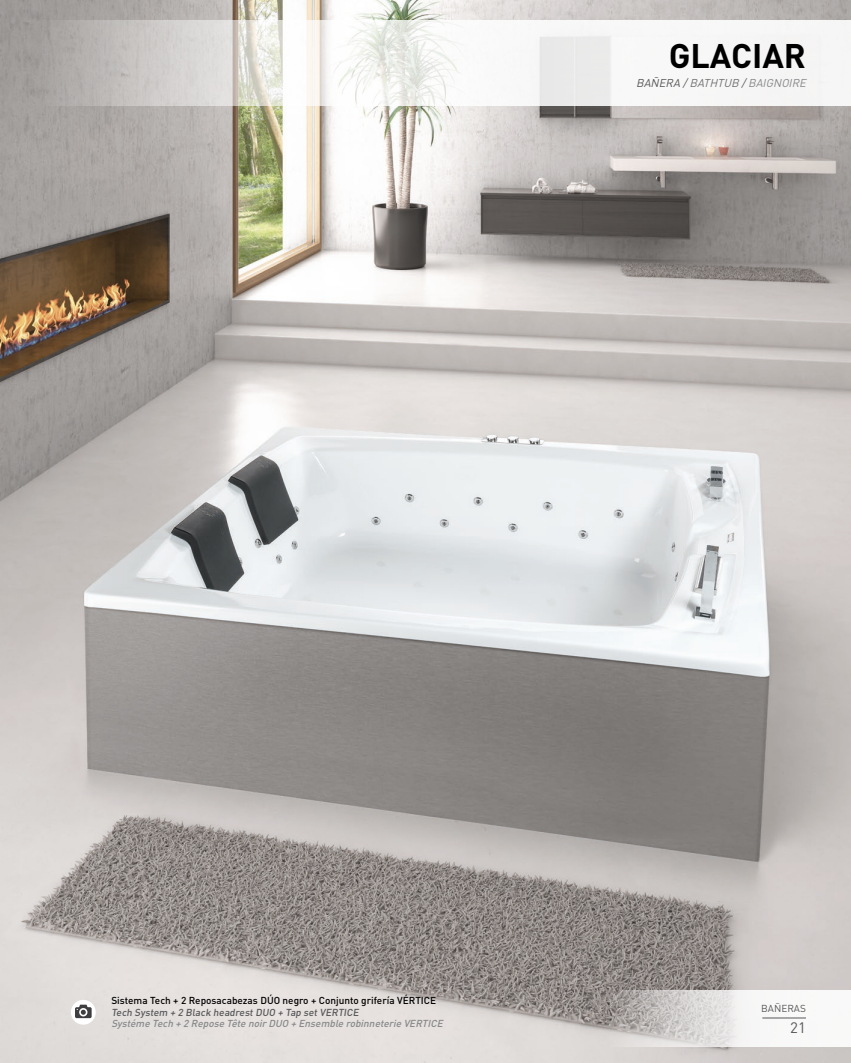
<style>
.page{position:relative;width:851px;height:1063px;background:#fff}
.page>*{position:absolute;margin:0;border:0;box-sizing:border-box;transform-origin:0 0}
.t1{font:700 33.75px "DIN Pro";color:#010000}
.t2{font:15px "DIN Pro";color:#58585a}
.t3{font:italic 11.25px "DIN Pro";color:#87888a}
.t4{font:500 10px "DIN Pro";color:#010000}
.t5{font:italic 500 10px "DIN Pro";color:#87888a}
.t6{font:500 10px "DIN Pro";color:#58585a}
.t7{font:10px "DIN Pro";color:#58585a}
.s1{color:#58585a}
.s2{color:#707173}
</style>
<div class="page">
<img style="left:0;top:0;width:850px;height:1063px">
<svg style="left:595px;top:991px;width:255px;height:56px"></svg>
<hr style="left:762px;top:1018px;width:43px;height:1px;background:#58585a">
<svg style="left:1px;top:21px;width:849px;height:85px;fill:#f5f4f4"></svg>
<div style="left:71px;top:1000px;width:25px;height:25px;background:#fff;border-radius:50%"></div>
<svg style="left:75px;top:1005px;width:17px;height:13px"></svg>
<h1 class="t1" style="left:668px;top:33px;width:138px">GLACIAR</h1>
<p class="t3" style="left:636px;top:75px;width:174px"><span class="s1">BAÑERA /</span><span class="s2">BATHTUB</span> <span class="s1">/</span>BAIGNOIRE</p>
<p class="t4" style="left:111px;top:994px;width:326px">Sistema Tech + 2 Reposacabezas DÚO negro + Conjunto grifería VÉRTICE</p>
<p class="t6" style="left:111px;top:1006px;width:251px">Tech System + 2 Black headrest DUO + Tap set VERTICE</p>
<p class="t5" style="left:111px;top:1017px;width:335px">Systéme Tech + 2 Repose Tête noirDUO + Ensemble robinneterie VERTICE</p>
<p class="t7" style="left:761px;top:1002px;width:46px">BAÑERAS</p>
<h2 class="t2" style="left:790px;top:1019px;width:17px">21</h2>
</div>
